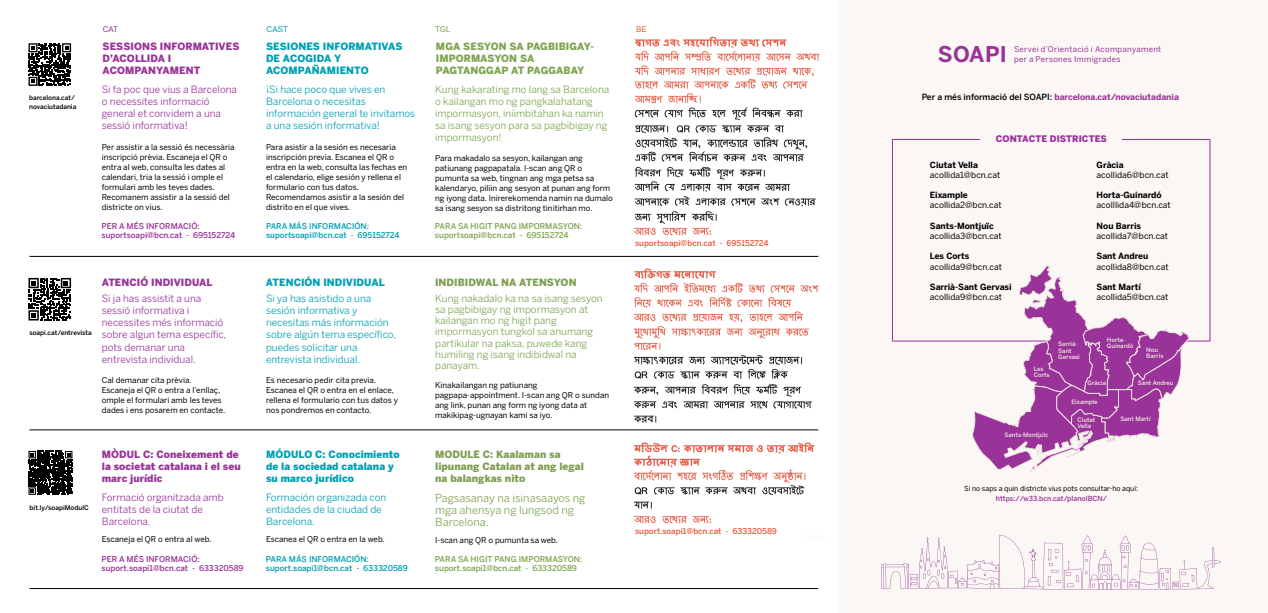
<style>
.page{position:relative;width:1268px;height:613px;background:#fff}
.page>*{position:absolute;margin:0;border:0;box-sizing:border-box;transform-origin:0 0}
.t1{font:700 21.5px "Benton Sans";letter-spacing:.005em;color:#939}
.t2{font:11px/12px "Benton Sans";color:#7fa451}
.t3{font:10px/11px "Benton Sans";color:#7fa451}
.t4{font:10px/12px "Benton Sans";color:#009fb4}
.t5{font:10px/12px "Benton Sans";color:#939}
.t6{font:900 10px/12px "Benton Sans";letter-spacing:.005em;color:#009fb4}
.t7{font:900 10px/12px "Benton Sans";letter-spacing:.005em;color:#939}
.t8{font:900 10px/12px "Benton Sans";letter-spacing:.005em;color:#7f9e51}
.t9{font:900 10px/12px "Benton Sans";color:#7fa451}
.t10{font:900 9px "Benton Sans";letter-spacing:.005em;color:#939}
.t11{font:8.5px "Benton Sans";color:#000}
.t12{font:700 8.5px "Benton Sans";color:#000}
.t13{font:700 8.5px "Benton Sans";color:#939}
.t14{font:8px/10px "Benton Sans";color:#000}
.t15{font:500 8px/9px "Benton Sans";color:#7fa451}
.t16{font:500 8px/9px "Benton Sans";color:#009fb4}
.t17{font:500 8px/9px "Benton Sans";color:#939}
.t18{font:500 8px "Benton Sans";color:#e65a3e}
.t19{font:8px "Arial";color:#009fb4}
.t20{font:8px "Arial";color:#7fa451}
.t21{font:8px "Arial";color:#939}
.t22{font:8px "Arial";color:#e65a3e}
.t23{font:7.9px/9.5px "Benton Sans";letter-spacing:.035em;color:#939}
.t24{font:7px "Benton Sans";color:#000}
.t25{font:500 7px "Benton Sans";color:#939}
.t26{font:500 6.5px/9px "Benton Sans";color:#000}
.t27{font:500 6px/6px "Benton Sans";color:#ede3de}
.s1{font-weight:500;color:#000}
</style>
<div class="page">
<div style="left:839px;top:0;width:428px;height:612px;background:#faf7f5"></div>
<div style="left:892px;top:139px;width:317px;height:202px;border:1px solid #939"></div>
<div style="left:980px;top:127px;width:142px;height:22px;background:#faf7f5"></div>
<svg style="left:881px;top:534px;width:339px;height:56px"></svg>
<svg style="left:28px;top:278px;width:43px;height:42px"></svg>
<svg style="left:28px;top:43px;width:43px;height:43px"></svg>
<svg style="left:28px;top:450px;width:44px;height:44px;background:#242424"></svg>
<img style="left:630px;top:36px;width:190px;height:488px">
<div style="left:631px;top:237px;width:172px;height:16px;background:#fff"></div>
<hr style="left:29px;top:256px;width:789px;height:1px;background:#000">
<hr style="left:29px;top:429px;width:789px;height:1px;background:#000">
<hr style="left:29px;top:588px;width:789px;height:1px;background:#000">
<svg style="left:971px;top:265px;width:218px;height:207px"></svg>
<p class="t26" style="left:29px;top:93px;width:49px">barcelona.cat/ novaciutadania</p>
<p class="t21" style="left:103px;top:24px;width:17px">CAT</p>
<p class="t19" style="left:266px;top:24px;width:23px">CAST</p>
<p class="t7" style="left:103px;top:40px;width:138px">SESSIONS INFORMATIVES<br>D’ACOLLIDA I<br>ACOMPANYAMENT</p>
<p class="t6" style="left:266px;top:40px;width:138px">SESIONES INFORMATIVAS<br>DE ACOGIDA Y<br>ACOMPAÑAMIENTO</p>
<p class="t5" style="left:102px;top:83px;width:137px">Si fa poc que vius a Barcelona o necessites informació general et convidem a una sessió informativa!</p>
<p class="t14" style="left:102px;top:142px;width:134px">Per assistir a la sessió és necessària inscripció prèvia. Escaneja el QR o entra al web, consulta les dates al calendari, tria la sessió i omple el formulari amb les teves dades.<br>Recomanem assistir a la sessió del districte on vius.</p>
<p class="t17" style="left:102px;top:222px;width:135px">PER A MÉS INFORMACIÓ: suportsoapi@bcn.cat - 695152724</p>
<p class="t4" style="left:266px;top:83px;width:151px">¡Si hace poco que vives en<br>Barcelona o necesitas información general te invitamos a una sesión informativa!</p>
<p class="t14" style="left:266px;top:142px;width:143px">Para asistir a la sesión es necesaria inscripción previa. Escanea el QR o entra en la web, consulta las fechas en el calendario, elige sesión y rellena el formulario con tus datos.<br>Recomendamos asistir a la sesión del distrito en el que vives.</p>
<p class="t16" style="left:266px;top:222px;width:135px">PARA MÁS INFORMACIÓN: suportsoapi@bcn.cat - 695152724</p>
<p class="t26" style="left:29px;top:327px;width:64px">soapi.cat/entrevista</p>
<p class="t26" style="left:30px;top:503px;width:61px">bit.ly/soapiModulC</p>
<p class="t7" style="left:102px;top:275px;width:112px">ATENCIÓ INDIVIDUAL</p>
<p class="t6" style="left:266px;top:275px;width:120px">ATENCIÓN INDIVIDUAL</p>
<p class="t5" style="left:102px;top:292px;width:126px">Si ja has assistit a una sessió informativa i necessites més informació sobre algun tema específic, pots demanar una entrevista individual.</p>
<p class="t14" style="left:102px;top:374px;width:125px">Cal demanar cita prèvia.<br>Escaneja el QR o entra a l’enllaç, omple el formulari amb les teves dades i ens posarem en contacte.</p>
<p class="t7" style="left:102px;top:448px;width:140px">MÒDUL C: Coneixement de la societat catalana i el seu marc jurídic</p>
<p class="t6" style="left:266px;top:448px;width:135px">MÓDULO C: Conocimiento de la sociedad catalana y su marco jurídico</p>
<p class="t4" style="left:266px;top:292px;width:131px">Si ya has asistido a una sesión informativa y necesitas más información sobre algún tema específico, puedes solicitar una entrevista individual.</p>
<p class="t14" style="left:266px;top:374px;width:133px">Es necesario pedir cita previa.<br>Escanea el QR o entra en el enlace, rellena el formulario con tus datos y nos pondremos en contacto.</p>
<p class="t5" style="left:102px;top:491px;width:123px">Formació organitzada amb entitats de la ciutat de<br>Barcelona.</p>
<p class="t14" style="left:102px;top:533px;width:111px">Escaneja el QR o entra al web.</p>
<p class="t17" style="left:102px;top:554px;width:143px">PER A MÉS INFORMACIÓ: suport.soapi1@bcn.cat - 633320589</p>
<p class="t4" style="left:266px;top:491px;width:122px">Formación organizada con entidades de la ciudad de<br>Barcelona.</p>
<p class="t14" style="left:266px;top:533px;width:120px">Escanea el QR o entra en la web.</p>
<p class="t16" style="left:266px;top:554px;width:143px">PARA MÁS INFORMACIÓN: suport.soapi1@bcn.cat - 633320589</p>
<p class="t20" style="left:435px;top:24px;width:17px">TGL</p>
<p class="t22" style="left:636px;top:24px;width:12px">BE</p>
<p class="t9" style="left:436px;top:40px;width:159px">MGA SESYON SA PAGBIBIGAY-<br>IMPORMASYON SA<br>PAGTANGGAP AT PAGGABAY</p>
<p class="t3" style="left:435px;top:83px;width:176px;line-height:12px">Kung kakarating mo lang sa Barcelona o kailangan mo ng pangkalahatang impormasyon, iniimbitahan ka namin sa isang sesyon para sa pagbibigay ng impormasyon!</p>
<p class="t14" style="left:435px;top:153px;width:179px">Para makadalo sa sesyon, kailangan ang patiunang pagpapatala. I-scan ang QR o pumunta sa web, tingnan ang mga petsa sa kalendaryo, piliin ang sesyon at punan ang form ng iyong data. Inirerekomenda namin na dumalo sa isang sesyon sa distritong tinitirhan mo.</p>
<p class="t15" style="left:435px;top:222px;width:149px">PARA SA HIGIT PANG IMPORMASYON: suportsoapi@bcn.cat - 695152724</p>
<p class="t8" style="left:435px;top:275px;width:143px">INDIBIDWAL NA ATENSYON</p>
<p class="t3" style="left:435px;top:293px;width:169px">Kung nakadalo ka na sa isang sesyon sa pagbibigay ng impormasyon at kailangan mo ng higit pang impormasyon tungkol sa anumang partikular na paksa, puwede kang humiling ng isang indibidwal na panayam.</p>
<p class="t14" style="left:435px;top:379px;width:175px">Kinakailangan ng patiunang pagpapa-appointment. I-scan ang QR o sundan ang link, punan ang form ng iyong data at makikipag-ugnayan kami sa iyo.</p>
<p class="t8" style="left:435px;top:448px;width:150px">MODULE C: Kaalaman sa lipunang Catalan at ang legal na balangkas nito</p>
<h2 class="t2" style="left:435px;top:491px;width:152px">Pagsasanay na isinasaayos ng mga ahensya ng lungsod ng<br>Barcelona.</h2>
<p class="t14" style="left:435px;top:534px;width:124px">I-scan ang QR o pumunta sa web.</p>
<p class="t15" style="left:435px;top:554px;width:149px">PARA SA HIGIT PANG IMPORMASYON: suport.soapi1@bcn.cat - 633320589</p>
<p class="t18" style="left:635px;top:239px;width:135px">suportsoapi@bcn.cat - 695152724</p>
<p class="t18" style="left:635px;top:526px;width:143px">suport.soapi1@bcn.cat - 633320589</p>
<h1 class="t1" style="left:937px;top:41px;width:70px">SOAPI</h1>
<p class="t23" style="left:1013px;top:44px;width:149px">Servei d’Orientació i Acompanyament per a Persones Immigrades</p>
<p class="t13" style="left:921px;top:92px;width:259px"><span class="s1">Per a més informació del SOAPI:</span> barcelona.cat/novaciutadania</p>
<p class="t10" style="left:995px;top:133px;width:113px">CONTACTE DISTRICTES</p>
<p class="t12" style="left:929px;top:159px;width:50px">Ciutat Vella</p>
<p class="t11" style="left:929px;top:169px;width:72px">acollida1@bcn.cat</p>
<p class="t12" style="left:929px;top:190px;width:39px">Eixample</p>
<p class="t11" style="left:929px;top:200px;width:73px">acollida2@bcn.cat</p>
<p class="t12" style="left:929px;top:220px;width:65px">Sants-Montjuïc</p>
<p class="t11" style="left:929px;top:231px;width:73px">acollida3@bcn.cat</p>
<p class="t12" style="left:929px;top:251px;width:41px">Les Corts</p>
<p class="t11" style="left:929px;top:261px;width:74px">acollida9@bcn.cat</p>
<p class="t12" style="left:929px;top:282px;width:83px">Sarrià-Sant Gervasi</p>
<p class="t11" style="left:929px;top:292px;width:74px">acollida9@bcn.cat</p>
<p class="t12" style="left:1096px;top:159px;width:29px">Gràcia</p>
<p class="t11" style="left:1096px;top:169px;width:74px">acollida6@bcn.cat</p>
<p class="t12" style="left:1096px;top:190px;width:67px">Horta-Guinardó</p>
<p class="t11" style="left:1096px;top:200px;width:76px">acolllida4@bcn.cat</p>
<p class="t12" style="left:1096px;top:220px;width:46px">Nou Barris</p>
<p class="t11" style="left:1096px;top:231px;width:73px">acollida7@bcn.cat</p>
<p class="t12" style="left:1096px;top:251px;width:53px">Sant Andreu</p>
<p class="t11" style="left:1096px;top:261px;width:73px">acollida8@bcn.cat</p>
<p class="t12" style="left:1096px;top:282px;width:46px">Sant Martí</p>
<p class="t11" style="left:1096px;top:292px;width:73px">acollida5@bcn.cat</p>
<p class="t27" style="left:1033px;top:366px;width:17px">Les<br>Corts</p>
<p class="t27" style="left:1004px;top:431px;width:45px">Sants-Montjuïc</p>
<p class="t27" style="left:1058px;top:341px;width:23px">Sarrià-<br>Sant<br>Gervasi</p>
<p class="t27" style="left:1106px;top:336px;width:28px">Horta-<br>Guinardó</p>
<p class="t27" style="left:1145px;top:346px;width:19px">Nou<br>Barris</p>
<p class="t27" style="left:1088px;top:379px;width:20px">Gràcia</p>
<p class="t27" style="left:1087px;top:380px;width:20px">Gràcia</p>
<p class="t27" style="left:1077px;top:416px;width:19px">Ciutat<br>Vella</p>
<p class="t27" style="left:1071px;top:398px;width:28px">Eixample</p>
<p class="t27" style="left:1137px;top:380px;width:37px">Sant Andreu</p>
<p class="t27" style="left:1120px;top:415px;width:32px">Sant Martí</p>
<p class="t24" style="left:963px;top:484px;width:175px">Si no saps a quin districte vius pots consultar-ho aquí:</p>
<p class="t25" style="left:995px;top:494px;width:113px">https://w33.bcn.cat/planolBCN/</p>
</div>
